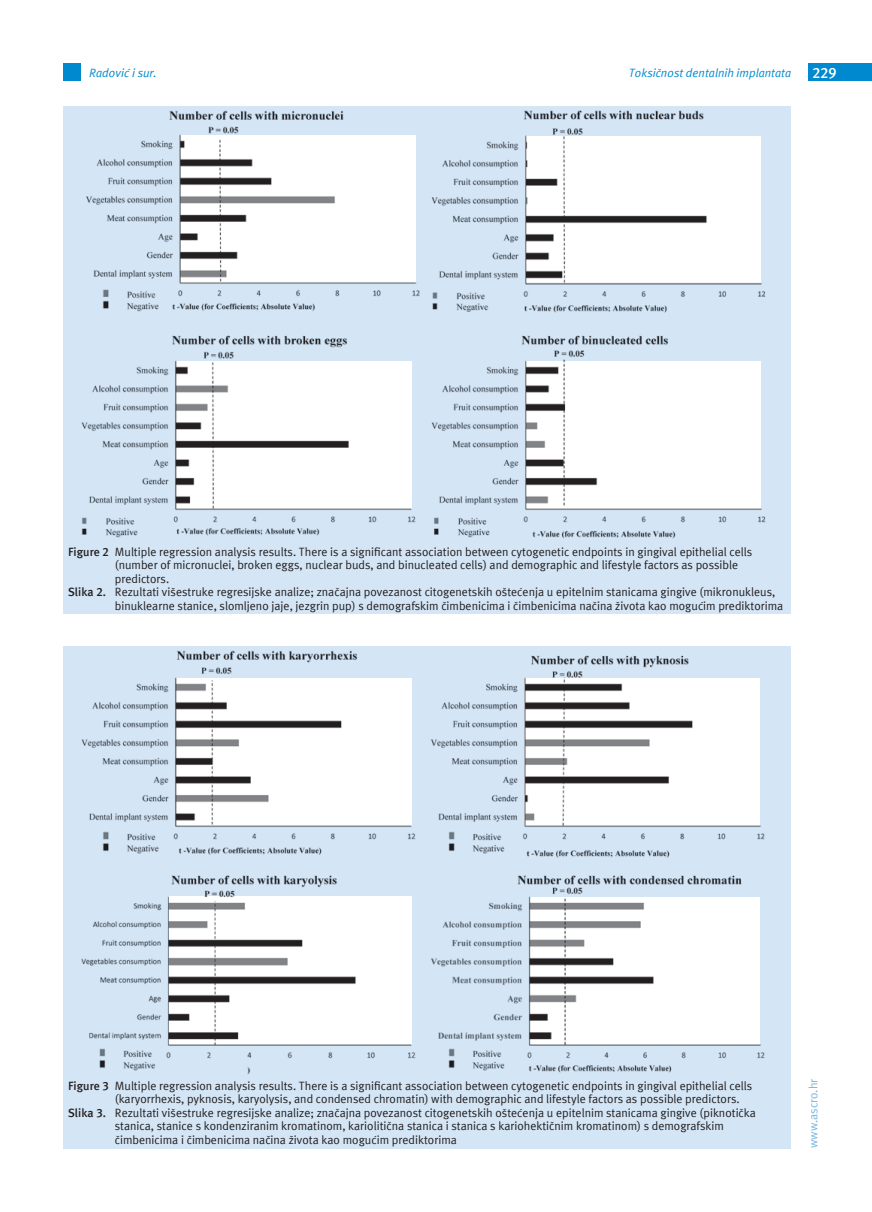
<style>
.page{position:relative;width:872px;height:1212px;background:#fff}
.page>*{position:absolute;margin:0;border:0;box-sizing:border-box;transform-origin:0 0}
.t1{font:700 15px "Meta ASC";color:#fff}
.t2{font:12px "Meta ASC";color:#231f20}
.t3{font:italic 12px "Meta ASC";color:#0089cf}
.t4{font:12px "Meta ASC";color:#77b6e4}
.s1{font-weight:700}
</style>
<div class="page">
<div style="left:64px;top:64px;width:17px;height:17px;background:#0089cf"></div>
<div style="left:808px;top:64px;width:64px;height:17px;background:#0089cf"></div>
<div style="left:64px;top:1076px;width:727px;height:72px;background:#d4e6f6"></div>
<div style="left:64px;top:542px;width:727px;height:72px;background:#d4e6f6"></div>
<img style="left:64px;top:106px;width:727px;height:436px">
<img style="left:64px;top:646px;width:727px;height:430px">
<p class="t3" style="left:89px;top:66px;width:69px">Radović i sur.</p>
<p class="t3" style="left:629px;top:66px;width:164px">Toksičnost dentalnih implantata</p>
<p class="t1" style="left:812px;top:64px;width:26px">229</p>
<p class="t2" style="left:68px;top:545px;width:685px"><span class="s1">Figure 2</span> Multiple regression analysis results. There is a significant association between cytogenetic endpoints in gingival epithelial cells</p>
<p class="t2" style="left:115px;top:558px;width:625px">(number of micronuclei, broken eggs, nuclear buds, and binucleated cells) and demographic and lifestyle factors as possible</p>
<p class="t2" style="left:115px;top:572px;width:56px">predictors.</p>
<p class="t2" style="left:68px;top:585px;width:709px"><span class="s1">Slika 2.</span> Rezultati višestruke regresijske analize; značajna povezanost citogenetskih oštećenja u epitelnim stanicama gingive (mikronukleus,</p>
<p class="t2" style="left:115px;top:599px;width:670px">binuklearne stanice, slomljeno jaje, jezgrin pup) s demografskim čimbenicima i čimbenicima načina života kao mogućim prediktorima</p>
<p class="t2" style="left:68px;top:1079px;width:685px"><span class="s1">Figure 3</span> Multiple regression analysis results. There is a significant association between cytogenetic endpoints in gingival epithelial cells</p>
<p class="t2" style="left:115px;top:1092px;width:626px">(karyorrhexis, pyknosis, karyolysis, and condensed chromatin) with demographic and lifestyle factors as possible predictors.</p>
<p class="t2" style="left:68px;top:1106px;width:689px"><span class="s1">Slika 3.</span> Rezultati višestruke regresijske analize; značajna povezanost citogenetskih oštećenja u epitelnim stanicama gingive (piknotička</p>
<p class="t2" style="left:115px;top:1119px;width:610px">stanica, stanice s kondenziranim kromatinom, kariolitična stanica i stanica s kariohektičnim kromatinom) s demografskim</p>
<p class="t2" style="left:115px;top:1133px;width:343px">čimbenicima i čimbenicima načina života kao mogućim prediktorima</p>
<p class="t4" style="left:806px;top:1148px;width:71px;rotate:-90deg">www.ascro.hr</p>
</div>
